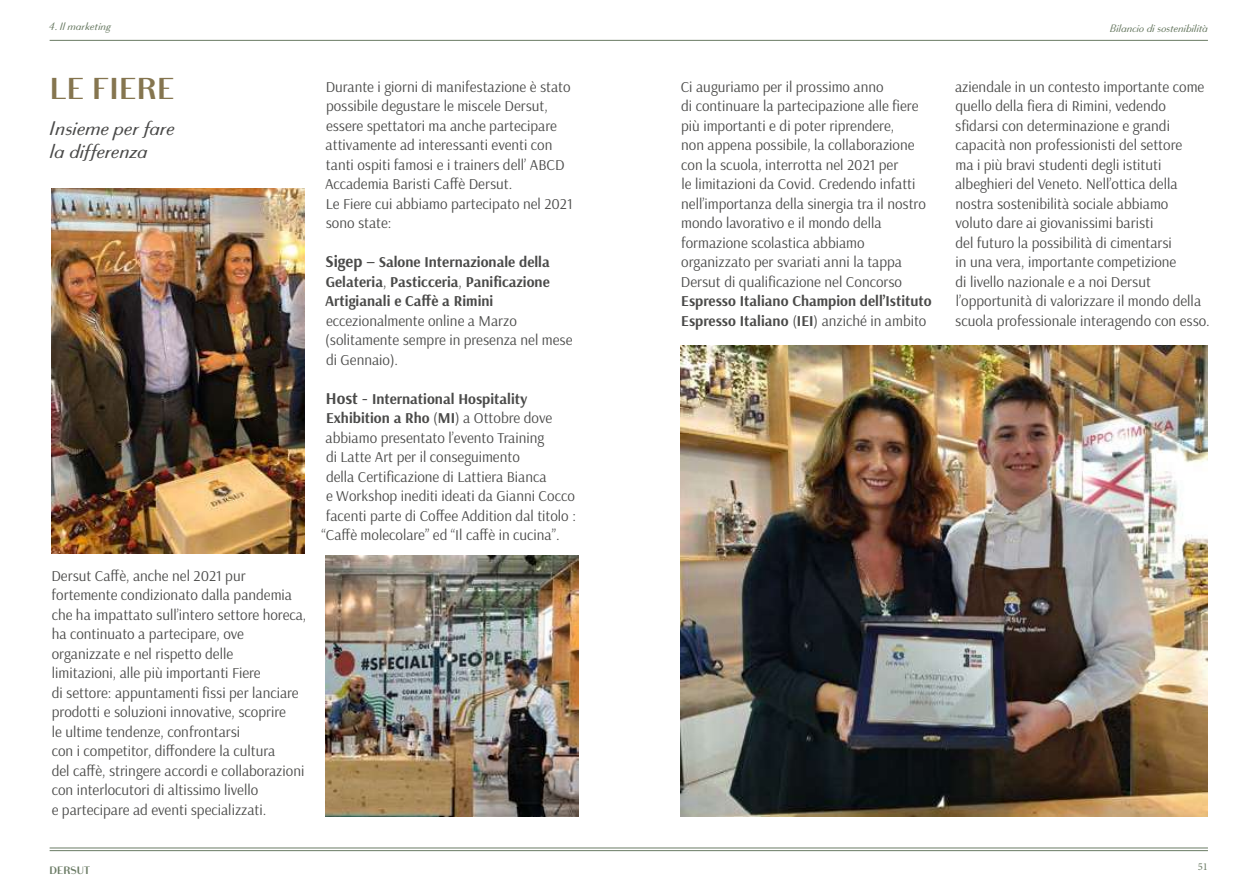
<style>
.page{position:relative;width:1259px;height:893px;background:#fff}
.page>*{position:absolute;margin:0;border:0;box-sizing:border-box;transform-origin:0 0}
.t1{font:700 30px "Bodoni Sans Text";color:#85754f}
.t2{font:italic 19.5px/22.5px "Bodoni Sans Text";color:#4a4a49}
.t3{font:15px/19.5px "Arsenal";color:#4a4a49}
.t4{font:700 15px/19.5px "Arsenal";color:#4a4a49;text-align:justify}
.t5{font:italic 10.65px "Bodoni Sans Text";color:#6a7b64}
.t6{font:700 10.65px "Bodoni Sans Text";color:#6a7b64}
.t7{font:10.65px "Minion Pro";color:#6a7b64}
.t8{font:italic 10.5px "Bodoni Sans Text";color:#6a7b64}
.s1{font-size:16.5px}
.s2{font-weight:400}
</style>
<div class="page">
<hr style="left:50px;top:40px;width:1158px;height:1px;background:#6a7b64">
<hr style="left:50px;top:848px;width:1158px;height:1px;background:#6a7b64">
<hr style="left:50px;top:850px;width:1158px;height:1px;background:#6a7b64">
<img style="left:325px;top:555px;width:253px;height:261px">
<img style="left:51px;top:188px;width:253px;height:365px">
<img style="left:680px;top:345px;width:528px;height:471px">
<p class="t8" style="left:50px;top:20px;width:63px">4. Il marketing</p>
<p class="t5" style="left:1110px;top:22px;width:99px">Bilancio di sostenibilità</p>
<h1 class="t1" style="left:50px;top:71px;width:126px">LE FIERE</h1>
<h2 class="t2" style="left:50px;top:118px;width:126px">Insieme per fare la differenza</h2>
<p class="t3" style="left:51px;top:566px;width:256px">Dersut Caffè, anche nel 2021 pur fortemente condizionato dalla pandemia che ha impattato sull’intero settore horeca, ha continuato a partecipare, ove organizzate e nel rispetto delle<br>limitazioni, alle più importanti Fiere<br>di settore: appuntamenti fissi per lanciare prodotti e soluzioni innovative, scoprire<br>le ultime tendenze, confrontarsi<br>con i competitor, diffondere la cultura<br>del caffè, stringere accordi e collaborazioni con interlocutori di altissimo livello<br>e partecipare ad eventi specializzati.</p>
<p class="t3" style="left:325px;top:76px;width:249px">Durante i giorni di manifestazione è stato possibile degustare le miscele Dersut, essere spettatori ma anche partecipare attivamente ad interessanti eventi con tanti ospiti famosi e i trainers dell’ ABCD Accademia Baristi Caffè Dersut.<br>Le Fiere cui abbiamo partecipato nel 2021 sono state:</p>
<p class="t4" style="left:325px;top:252px;width:226px"><span class="s1">Sigep –</span> Salone Internazionale della Gelateria<span class="s2">,</span> Pasticceria<span class="s2">,</span> Panificazione Artigianali e Caffè a Rimini</p>
<p class="t3" style="left:325px;top:310px;width:249px">eccezionalmente online a Marzo (solitamente sempre in presenza nel mese di Gennaio).</p>
<p class="t4" style="left:326px;top:388px;width:203px"><span class="s1">Host -</span> International Hospitality</p>
<p class="t4" style="left:326px;top:408px;width:228px">Exhibition a Rho <span class="s2">(</span>MI<span class="s2">) a Ottobre dove</span></p>
<p class="t3" style="left:326px;top:427px;width:220px">abbiamo presentato l’evento Training</p>
<p class="t3" style="left:326px;top:447px;width:195px">di Latte Art per il conseguimento</p>
<p class="t3" style="left:326px;top:466px;width:222px">della Certificazione di Lattiera Bianca</p>
<p class="t3" style="left:326px;top:486px;width:250px">e Workshop inediti ideati da Gianni Cocco</p>
<p class="t3" style="left:326px;top:505px;width:252px">facenti parte di Coffee Addition dal titolo :</p>
<p class="t3" style="left:321px;top:525px;width:240px">“Caffè molecolare” ed “Il caffè in cucina”.</p>
<p class="t6" style="left:50px;top:864px;width:42px">DERSUT</p>
<p class="t3" style="left:681px;top:76px;width:247px">Ci auguriamo per il prossimo anno<br>di continuare la partecipazione alle fiere più importanti e di poter riprendere,<br>non appena possibile, la collaborazione con la scuola, interrotta nel 2021 per<br>le limitazioni da Covid. Credendo infatti nell’importanza della sinergia tra il nostro mondo lavorativo e il mondo della formazione scolastica abbiamo organizzato per svariati anni la tappa Dersut di qualificazione nel Concorso</p>
<p class="t4" style="left:681px;top:291px;width:252px">Espresso Italiano Champion dell’Istituto<br>Espresso Italiano <span class="s2">(</span>IEI<span class="s2">) anziché in ambito</span></p>
<p class="t3" style="left:955px;top:76px;width:256px">aziendale in un contesto importante come quello della fiera di Rimini, vedendo sfidarsi con determinazione e grandi capacità non professionisti del settore<br>ma i più bravi studenti degli istituti albeghieri del Veneto. Nell’ottica della nostra sostenibilità sociale abbiamo<br>voluto dare ai giovanissimi baristi<br>del futuro la possibilità di cimentarsi<br>in una vera, importante competizione<br>di livello nazionale e a noi Dersut l’opportunità di valorizzare il mondo della scuola professionale interagendo con esso.</p>
<p class="t7" style="left:1197px;top:859px;width:12px">51</p>
</div>
